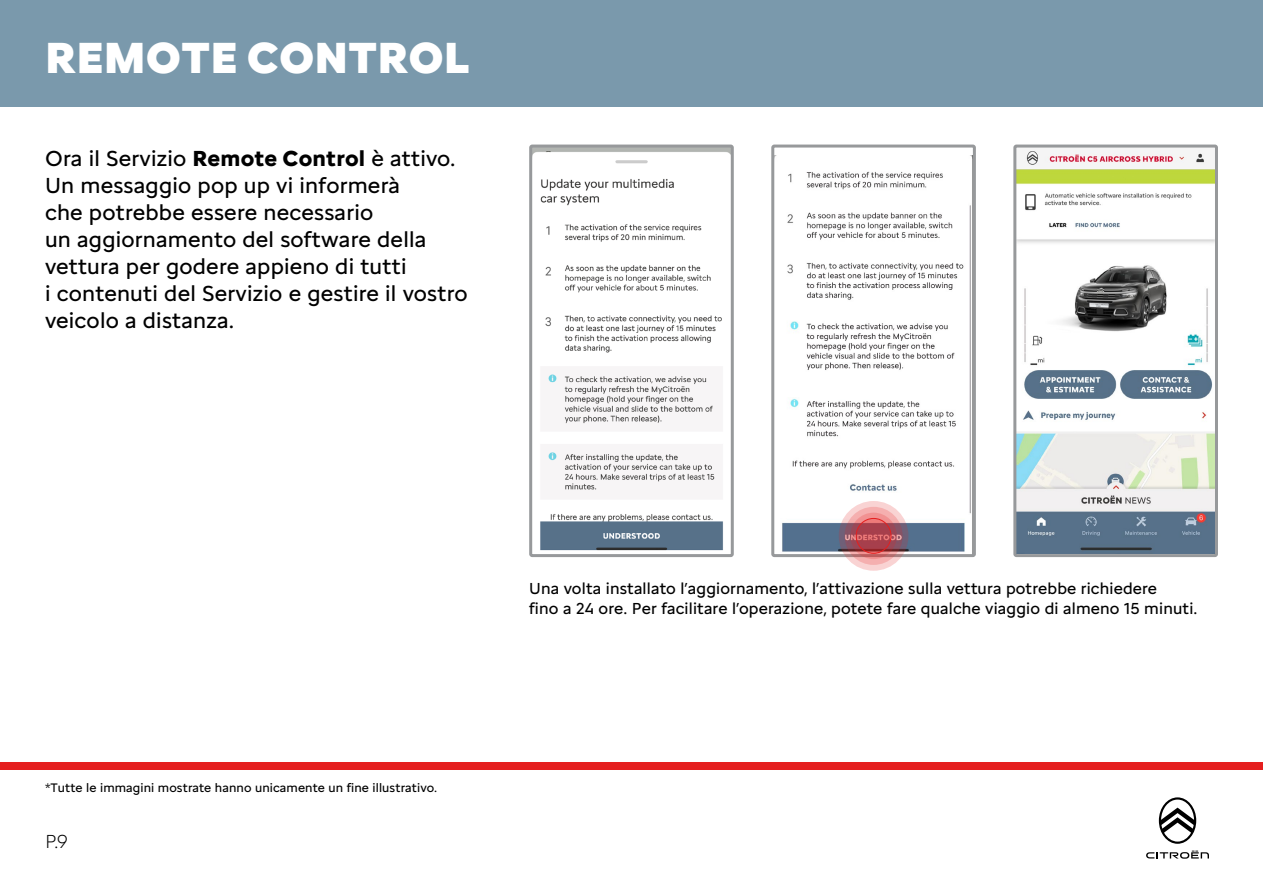
<style>
.page{position:relative;width:1263px;height:893px;background:#fff}
.page>*{position:absolute;margin:0;border:0;box-sizing:border-box;transform-origin:0 0}
.t1{font:900 45px "Citroen Type";color:#fff}
.t2{font:22.5px/27px "Citroen Type";letter-spacing:.01em;color:#000}
.t3{font:300 19.5px "Citroen Type";color:#000}
.t4{font:16.5px/19.8px "Citroen Type";letter-spacing:.01em;color:#000}
.t5{font:12.75px "Citroen Type";letter-spacing:.01em;color:#000}
.s1{font-weight:700}
</style>
<div class="page">
<div style="left:0;top:762px;width:1263px;height:7px;background:#e51f1f"></div>
<div style="left:0;top:0;width:1263px;height:107px;background:#7a99ac"></div>
<svg style="left:1146px;top:851px;width:63px;height:8px"></svg>
<svg style="left:1159px;top:797px;width:37px;height:47px"></svg>
<img style="left:775px;top:155px;width:197px;height:398px">
<div style="left:771px;top:145px;width:205px;height:412px;border:3px solid #97999b;border-radius:2px"></div>
<img style="left:533px;top:149px;width:197px;height:402px">
<div style="left:529px;top:145px;width:205px;height:412px;border:3px solid #97999b;border-radius:2px"></div>
<svg style="left:839px;top:501px;width:69px;height:70px"></svg>
<svg style="left:844px;top:507px;width:59px;height:58px"></svg>
<svg style="left:850px;top:513px;width:47px;height:46px"></svg>
<svg style="left:856px;top:518px;width:35px;height:35px"></svg>
<div style="left:856px;top:518px;width:35px;height:36px;border:1px solid #e51f1f;border-radius:50%"></div>
<img style="left:1017px;top:150px;width:197px;height:403px">
<div style="left:1013px;top:145px;width:205px;height:412px;border:3px solid #97999b;border-radius:2px"></div>
<h1 class="t1" style="left:45px;top:24px;width:426px">REMOTE CONTROL</h1>
<p class="t2" style="left:45px;top:143px;width:424px">Ora il Servizio <span class="s1">Remote Control</span> è attivo.<br>Un messaggio pop up vi informerà<br>che potrebbe essere necessario<br>un aggiornamento del software della vettura per godere appieno di tutti<br>i contenuti del Servizio e gestire il vostro veicolo a distanza.</p>
<p class="t5" style="left:45px;top:778px;width:394px">*Tutte le immagini mostrate hanno unicamente un fine illustrativo.</p>
<p class="t3" style="left:45px;top:827px;width:25px">P.9</p>
<p class="t4" style="left:529px;top:577px;width:670px">Una volta installato l’aggiornamento, l’attivazione sulla vettura potrebbe richiedere<br>fino a 24 ore. Per facilitare l’operazione, potete fare qualche viaggio di almeno 15 minuti.</p>
</div>
